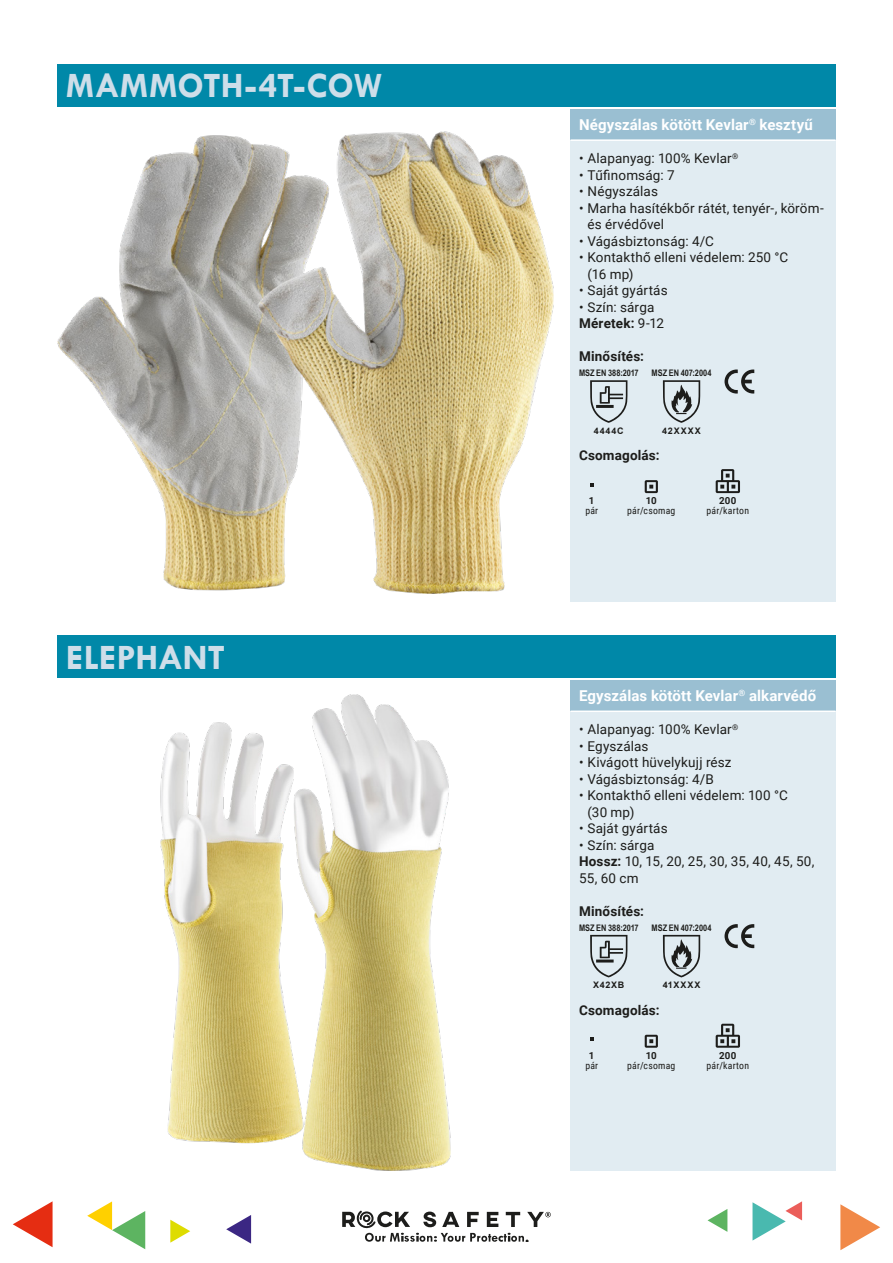
<style>
.page{position:relative;width:893px;height:1263px;background:#fff}
.page>*{position:absolute;margin:0;border:0;box-sizing:border-box;transform-origin:0 0}
.t1{font:700 36px "Tw Cen";color:#cedee9}
.t2{font:700 15px "Roboto";letter-spacing:.005em;color:#fff}
.t3{font:13.5px/16.5px "Roboto";letter-spacing:.01em;color:#1d1d1b}
.t4{font:700 13.5px "Roboto";letter-spacing:.01em;color:#1d1d1b}
.t5{font:9.75px "Roboto Condensed";letter-spacing:.025em;color:#1d1d1b}
.t6{font:700 9.75px "Roboto";letter-spacing:.02em;color:#1d1d1b}
.t7{font:700 9px "Arial Narrow";color:#1d1d1b}
.t8{font:700 9px "Arial";letter-spacing:.095em;color:#1d1d1b}
.s1{font-weight:700}
</style>
<div class="page">
<svg style="left:840px;top:1204px;width:40px;height:46px"></svg>
<svg style="left:707px;top:1209px;width:20px;height:23px"></svg>
<svg style="left:752px;top:1201px;width:50px;height:39px"></svg>
<svg style="left:342px;top:1211px;width:209px;height:31px"></svg>
<svg style="left:13px;top:1201px;width:40px;height:46px"></svg>
<svg style="left:87px;top:1201px;width:58px;height:48px"></svg>
<svg style="left:226px;top:1215px;width:25px;height:28px"></svg>
<svg style="left:170px;top:1220px;width:20px;height:23px"></svg>
<img style="left:160px;top:694px;width:291px;height:477px">
<div style="left:57px;top:635px;width:779px;height:42px;background:#0088a8"></div>
<div style="left:570px;top:114px;width:266px;height:488px;background:#e1ecf2"></div>
<div style="left:570px;top:109px;width:266px;height:31px;background:#9abfd2"></div>
<hr style="left:570px;top:139px;width:266px;height:2px;background:#fff">
<svg style="left:590px;top:380px;width:37px;height:43px"></svg>
<svg style="left:663px;top:380px;width:37px;height:43px"></svg>
<svg style="left:724px;top:369px;width:30px;height:25px"></svg>
<svg style="left:590px;top:483px;width:4px;height:4px"></svg>
<svg style="left:645px;top:480px;width:13px;height:13px"></svg>
<svg style="left:716px;top:469px;width:24px;height:24px"></svg>
<div style="left:57px;top:64px;width:779px;height:42px;background:#0088a8"></div>
<img style="left:58px;top:132px;width:495px;height:461px">
<div style="left:570px;top:685px;width:266px;height:486px;background:#e1ecf2"></div>
<div style="left:570px;top:680px;width:266px;height:31px;background:#9abfd2"></div>
<hr style="left:570px;top:710px;width:266px;height:2px;background:#fff">
<svg style="left:590px;top:935px;width:37px;height:42px"></svg>
<svg style="left:663px;top:935px;width:37px;height:42px"></svg>
<svg style="left:724px;top:924px;width:30px;height:24px"></svg>
<svg style="left:590px;top:1037px;width:4px;height:4px"></svg>
<svg style="left:645px;top:1035px;width:13px;height:13px"></svg>
<svg style="left:716px;top:1024px;width:24px;height:24px"></svg>
<h1 class="t1" style="left:66px;top:64px;width:318px">MAMMOTH-4T-COW</h1>
<h1 class="t1" style="left:66px;top:635px;width:161px">ELEPHANT</h1>
<p class="t2" style="left:579px;top:114px;width:235px">Négyszálas kötött Kevlar<sup>®</sup> kesztyű</p>
<p class="t3" style="left:579px;top:150px;width:161px">• Alapanyag: 100% Kevlar<sup>®</sup></p>
<p class="t3" style="left:579px;top:166px;width:97px">• Tűfinomság: 7</p>
<p class="t3" style="left:579px;top:182px;width:80px">• Négyszálas</p>
<p class="t3" style="left:587px;top:199px;width:238px;text-indent:-9px">• Marha hasítékbőr rátét, tenyér-, köröm&shy;és érvédővel</p>
<p class="t3" style="left:579px;top:232px;width:136px">• Vágásbiztonság: 4/C</p>
<p class="t3" style="left:587px;top:248px;width:202px;text-indent:-9px">• Kontakthő elleni védelem: 250 °C (16 mp)</p>
<p class="t3" style="left:579px;top:281px;width:90px">• Saját gyártás</p>
<p class="t3" style="left:579px;top:298px;width:86px">• Szín: sárga<br><span class="s1">Méretek:</span> 9-12</p>
<p class="t4" style="left:579px;top:347px;width:67px">Minősítés:</p>
<p class="t7" style="left:579px;top:366px;width:61px">MSZ EN 388:2017</p>
<p class="t7" style="left:652px;top:366px;width:61px">MSZ EN 407:2004</p>
<p class="t8" style="left:594px;top:424px;width:31px">4444C</p>
<p class="t8" style="left:662px;top:424px;width:40px">42XXXX</p>
<p class="t4" style="left:579px;top:446px;width:82px">Csomagolás:</p>
<p class="t6" style="left:589px;top:494px;width:7px">1</p>
<p class="t6" style="left:646px;top:494px;width:13px">10</p>
<p class="t6" style="left:719px;top:494px;width:19px">200</p>
<p class="t5" style="left:585px;top:504px;width:14px">pár</p>
<p class="t5" style="left:627px;top:504px;width:50px">pár/csomag</p>
<p class="t5" style="left:707px;top:504px;width:44px">pár/karton</p>
<p class="t2" style="left:579px;top:685px;width:239px">Egyszálas kötött Kevlar<sup>®</sup> alkarvédő</p>
<p class="t3" style="left:579px;top:721px;width:161px">• Alapanyag: 100% Kevlar<sup>®</sup></p>
<p class="t3" style="left:579px;top:737px;width:71px">• Egyszálas</p>
<p class="t3" style="left:579px;top:754px;width:154px">• Kivágott hüvelykujj rész</p>
<p class="t3" style="left:579px;top:770px;width:136px">• Vágásbiztonság: 4/B</p>
<p class="t3" style="left:587px;top:787px;width:202px;text-indent:-9px">• Kontakthő elleni védelem: 100 °C (30 mp)</p>
<p class="t3" style="left:579px;top:820px;width:90px">• Saját gyártás</p>
<p class="t3" style="left:579px;top:836px;width:237px">• Szín: sárga<br><span class="s1">Hossz:</span> 10, 15, 20, 25, 30, 35, 40, 45, 50,<br>55, 60 cm</p>
<p class="t4" style="left:579px;top:901px;width:67px">Minősítés:</p>
<p class="t7" style="left:579px;top:921px;width:61px">MSZ EN 388:2017</p>
<p class="t7" style="left:652px;top:921px;width:61px">MSZ EN 407:2004</p>
<p class="t8" style="left:593px;top:979px;width:33px">X42XB</p>
<p class="t8" style="left:663px;top:979px;width:39px">41XXXX</p>
<p class="t4" style="left:579px;top:1000px;width:82px">Csomagolás:</p>
<p class="t6" style="left:589px;top:1048px;width:7px">1</p>
<p class="t6" style="left:646px;top:1048px;width:13px">10</p>
<p class="t6" style="left:719px;top:1048px;width:19px">200</p>
<p class="t5" style="left:585px;top:1059px;width:14px">pár</p>
<p class="t5" style="left:627px;top:1059px;width:50px">pár/csomag</p>
<p class="t5" style="left:707px;top:1059px;width:44px">pár/karton</p>
</div>
